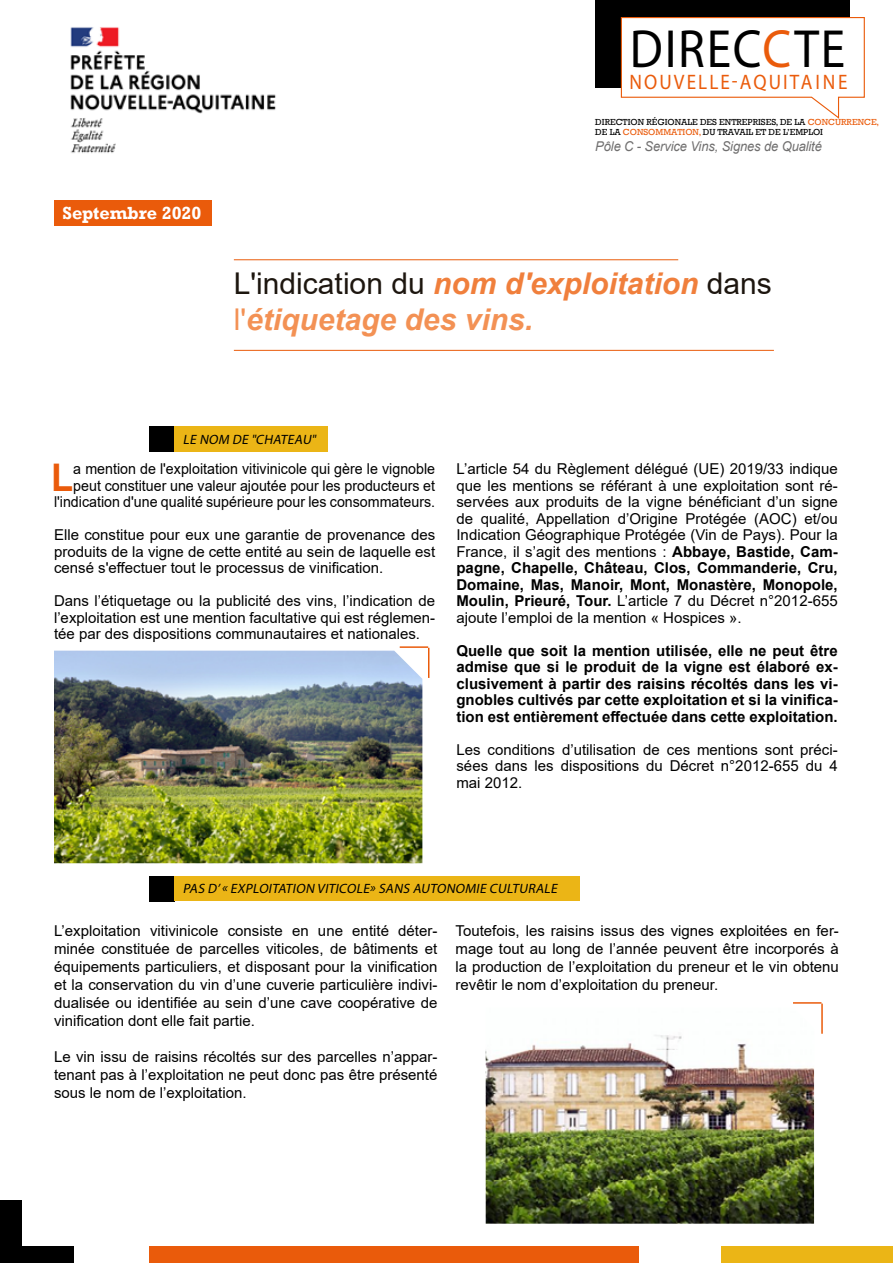
<style>
.page{position:relative;width:893px;height:1263px;background:#fff}
.page>*{position:absolute;margin:0;border:0;box-sizing:border-box;transform-origin:0 0}
.t1{font:54px "Myriad Pro";letter-spacing:.035em;color:#000;scale:.92 1}
.t2{font:700 38.1px "Arial";color:#ea5b0b;scale:.95 1}
.t3{font:30px/36px "Arial";color:#1d160f}
.t4{font:21px "Myriad Pro";letter-spacing:.11em;color:#ea5b0b;scale:.91 1}
.t5{font:700 18px "Rockwell";color:#fff}
.t6{font:15px/16.5px "Arial";color:#000;text-align:justify}
.t7{font:700 15px/16.5px "Arial";color:#000;text-align:justify}
.t8{font:15px/16.5px "Arial";color:#000;text-align:right;scale:.95 1}
.t9{font:italic 13.5px "Myriad Pro";color:#000}
.t10{font:italic 13.5px "Arial";letter-spacing:-.01em;color:#706f6f;scale:.96 1}
.t11{font:9px/10.5px "Rockwell";color:#000}
.s1{color:#ea5b0b}
.s2{font-weight:700;font-style:italic;color:#f07f3c}
.s3{color:#f39154}
.s4{font-weight:700;font-style:italic;color:#f39154}
.s5{font-weight:700}
</style>
<div class="page">
<div style="left:54px;top:200px;width:157px;height:25px;background:#ea5b0b"></div>
<hr style="left:234px;top:259px;width:444px;height:1px;background:#ea5b0b">
<hr style="left:234px;top:350px;width:540px;height:1px;background:#ea5b0b">
<div style="left:0;top:1200px;width:73px;height:63px;background:#000"></div>
<div style="left:150px;top:1247px;width:489px;height:16px;background:#ea5b0b"></div>
<div style="left:722px;top:1247px;width:171px;height:16px;background:#ebb516"></div>
<div style="left:22px;top:1182px;width:111px;height:64px;background:#fff"></div>
<img style="left:486px;top:1035px;width:328px;height:189px">
<hr style="left:793px;top:1002px;width:28px;height:2px;background:#ea5b0b">
<hr style="left:821px;top:1003px;width:2px;height:31px;background:#ea5b0b">
<img style="left:70px;top:27px;width:206px;height:126px">
<div style="left:595px;top:0;width:255px;height:88px;background:#000"></div>
<div style="left:620px;top:17px;width:245px;height:102px;background:#fff"></div>
<div style="left:149px;top:426px;width:25px;height:25px;background:#000"></div>
<div style="left:174px;top:426px;width:153px;height:25px;background:#ebb516"></div>
<div style="left:149px;top:876px;width:25px;height:25px;background:#000"></div>
<div style="left:174px;top:876px;width:406px;height:25px;background:#ebb516"></div>
<img style="left:54px;top:651px;width:368px;height:212px">
<hr style="left:400px;top:646px;width:28px;height:2px;background:#ea5b0b">
<hr style="left:428px;top:648px;width:1px;height:30px;background:#ea5b0b">
<h1 class="t1" style="left:630px;top:15px;width:236px">DIREC<span class="s1">C</span>TE</h1>
<h3 class="t4" style="left:629px;top:69px;width:241px">NOUVELLE-AQUITAINE</h3>
<p class="t5" style="left:63px;top:202px;width:140px">Septembre 2020</p>
<p class="t11" style="left:595px;top:117px;width:285px">DIRECTION RÉGIONALE DES ENTREPRISES, DE LA <span class="s1">CONCURRENCE,<br></span>DE LA <span class="s1">CONSOMMATION,</span> DU TRAVAIL ET DE L’EMPLOI</p>
<p class="t10" style="left:595px;top:138px;width:238px">Pôle C - Service Vins, Signes de Qualité</p>
<h3 class="t3" style="left:234px;top:265px;width:540px">L'indication du <span class="s2">nom d'exploitation</span> dans <span class="s3">l'</span><span class="s4">étiquetage des vins.</span></h3>
<p class="t9" style="left:183px;top:431px;width:137px">LE NOM DE "CHATEAU"</p>
<p class="t8" style="left:54px;top:461px;width:403px">a mention de l'exploitation vitivinicole qui gère le vignoble peut constituer une valeur ajoutée pour les producteurs et l'indication d'une qualité supérieure pour les consommateurs.</p>
<p class="t6" style="left:54px;top:527px;width:383px">Elle constitue pour eux une garantie de provenance des produits de la vigne de cette entité au sein de laquelle est censé s'effectuer tout le processus de vinification.</p>
<p class="t6" style="left:54px;top:593px;width:383px">Dans l’étiquetage ou la publicité des vins, l’indication de l’exploitation est une mention facultative qui est réglemen&shy;tée par des dispositions communautaires et nationales.</p>
<h2 class="t2" style="left:51px;top:451px;width:25px">L</h2>
<p class="t6" style="left:456px;top:461px;width:383px">L’article 54 du Règlement délégué (UE) 2019/33 indique que les mentions se référant à une exploitation sont ré&shy;servées aux produits de la vigne bénéficiant d’un signe de qualité, Appellation d’Origine Protégée (AOC) et/ou Indication Géographique Protégée (Vin de Pays). Pour la France, il s’agit des mentions : <span class="s5">Abbaye, Bastide, Cam&shy;pagne, Chapelle, Château, Clos, Commanderie, Cru, Domaine, Mas, Manoir, Mont, Monastère, Monopole, Moulin, Prieuré, Tour.</span> L’article 7 du Décret n°2012-655 ajoute l’emploi de la mention « Hospices ».</p>
<p class="t7" style="left:456px;top:643px;width:383px">Quelle que soit la mention utilisée, elle ne peut être admise que si le produit de la vigne est élaboré ex&shy;clusivement à partir des raisins récoltés dans les vi&shy;gnobles cultivés par cette exploitation et si la vinifica&shy;tion est entièrement effectuée dans cette exploitation.</p>
<p class="t6" style="left:456px;top:741px;width:383px">Les conditions d’utilisation de ces mentions sont préci&shy;sées dans les dispositions du Décret n°2012-655 du 4 mai 2012.</p>
<p class="t9" style="left:183px;top:881px;width:379px">PAS D’« EXPLOITATION VITICOLE» SANS AUTONOMIE CULTURALE</p>
<p class="t6" style="left:54px;top:922px;width:385px;line-height:18px">L’exploitation vitivinicole consiste en une entité déter&shy;minée constituée de parcelles viticoles, de bâtiments et équipements particuliers, et disposant pour la vinification et la conservation du vin d’une cuverie particulière indivi&shy;dualisée ou identifiée au sein d’une cave coopérative de vinification dont elle fait partie.</p>
<p class="t6" style="left:54px;top:1048px;width:385px;line-height:18px">Le vin issu de raisins récoltés sur des parcelles n’appar&shy;tenant pas à l’exploitation ne peut donc pas être présenté sous le nom de l’exploitation.</p>
<p class="t6" style="left:455px;top:922px;width:385px;line-height:18px">Toutefois, les raisins issus des vignes exploitées en fer&shy;mage tout au long de l’année peuvent être incorporés à la production de l’exploitation du preneur et le vin obtenu revêtir le nom d’exploitation du preneur.</p>
</div>
